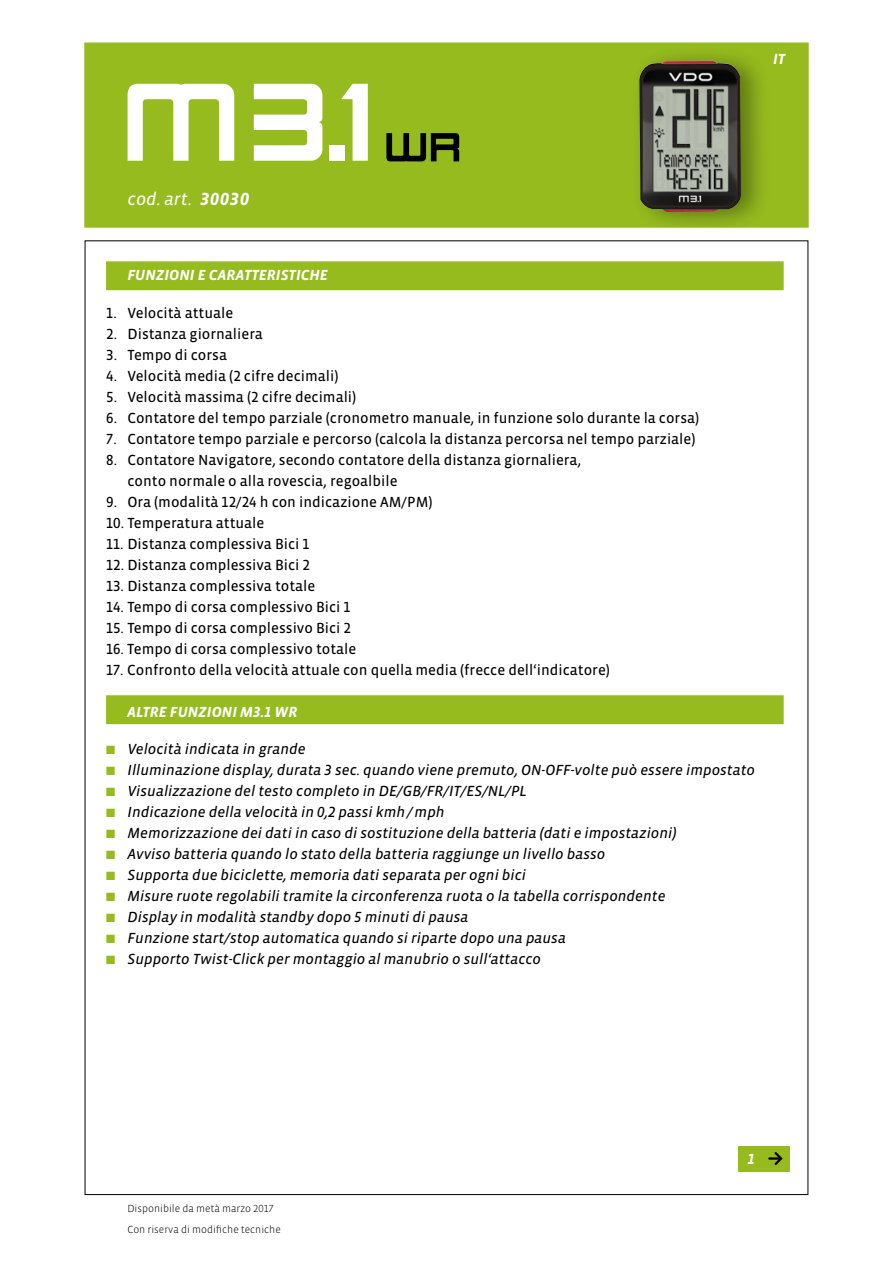
<style>
.page{position:relative;width:893px;height:1263px;background:#fff}
.page>*{position:absolute;margin:0;border:0;box-sizing:border-box;transform-origin:0 0}
.t1{font:italic 18px "Vista Sans OT";color:#fff}
.t2{font:15px/21px "Vista Sans OT";color:#000}
.t3{font:italic 15px "Vista Sans OT";color:#000}
.t4{font:italic 700 15px "Vista Sans OT";color:#fff}
.t5{font:300 10.5px/21px "Vista Sans OT";color:#000}
.s1{font-weight:700}
.s2{color:#95bb1e}
</style>
<div class="page">
<div style="left:106px;top:261px;width:678px;height:29px;background:#95bb1e;border:2px solid #95bb1e"></div>
<div style="left:106px;top:695px;width:678px;height:29px;background:#95bb1e;border:2px solid #95bb1e"></div>
<div style="left:84px;top:43px;width:725px;height:185px;background:#95bb1e;border:2px solid #95bb1e"></div>
<div style="left:631px;top:45px;width:139px;height:189px;background:#000;opacity:.35"></div>
<img style="left:639px;top:61px;width:102px;height:151px">
<div style="left:738px;top:1146px;width:51px;height:25px;background:#95bb1e"></div>
<svg style="left:769px;top:1152px;width:14px;height:13px"></svg>
<svg style="left:386px;top:133px;width:73px;height:28px"></svg>
<svg style="left:128px;top:84px;width:106px;height:77px"></svg>
<svg style="left:254px;top:84px;width:68px;height:77px"></svg>
<div style="left:330px;top:145px;width:15px;height:16px;background:#fff"></div>
<svg style="left:341px;top:84px;width:27px;height:77px"></svg>
<p class="t4" style="left:773px;top:51px;width:14px">IT</p>
<p class="t1" style="left:128px;top:189px;width:123px">cod. art. <span class="s1">30030</span></p>
<p class="t4" style="left:128px;top:268px;width:202px">FUNZIONI E CARATTERISTICHE</p>
<p class="t2" style="left:106px;top:303px;width:128px">1. Velocità attuale</p>
<p class="t2" style="left:106px;top:324px;width:158px">2. Distanza giornaliera</p>
<p class="t2" style="left:106px;top:345px;width:122px">3. Tempo di corsa</p>
<p class="t2" style="left:106px;top:366px;width:234px">4. Velocità media (2 cifre decimali)</p>
<p class="t2" style="left:106px;top:387px;width:252px">5. Velocità massima (2 cifre decimali)</p>
<p class="t2" style="left:106px;top:408px;width:594px">6. Contatore del tempo parziale (cronometro manuale, in funzione solo durante la corsa)</p>
<p class="t2" style="left:106px;top:429px;width:591px">7. Contatore tempo parziale e percorso (calcola la distanza percorsa nel tempo parziale)</p>
<p class="t2" style="left:127px;top:450px;width:455px;text-indent:-21px">8. Contatore Navigatore, secondo contatore della distanza giornaliera, conto normale o alla rovescia, regoalbile</p>
<p class="t2" style="left:106px;top:492px;width:328px">9. Ora (modalità 12/24 h con indicazione AM/PM)</p>
<p class="t2" style="left:106px;top:513px;width:160px">10. Temperatura attuale</p>
<p class="t2" style="left:106px;top:534px;width:205px">11. Distanza complessiva Bici 1</p>
<p class="t2" style="left:106px;top:555px;width:205px">12. Distanza complessiva Bici 2</p>
<p class="t2" style="left:106px;top:576px;width:211px">13. Distanza complessiva totale</p>
<p class="t2" style="left:106px;top:597px;width:246px">14. Tempo di corsa complessivo Bici 1</p>
<p class="t2" style="left:106px;top:618px;width:246px">15. Tempo di corsa complessivo Bici 2</p>
<p class="t2" style="left:106px;top:639px;width:252px">16. Tempo di corsa complessivo totale</p>
<p class="t2" style="left:106px;top:660px;width:505px">17. Confronto della velocità attuale con quella media (frecce dell‘indicatore)</p>
<p class="t4" style="left:127px;top:704px;width:172px">ALTRE FUNZIONI M3.1 WR</p>
<p class="t3" style="left:106px;top:741px;width:201px"><span class="s2">■</span> Velocità indicata in grande</p>
<p class="t3" style="left:106px;top:762px;width:650px"><span class="s2">■</span> Illuminazione display, durata 3 sec. quando viene premuto, ON-OFF-volte può essere impostato</p>
<p class="t3" style="left:106px;top:783px;width:422px"><span class="s2">■</span> Visualizzazione del testo completo in DE/GB/FR/IT/ES/NL/PL</p>
<p class="t3" style="left:106px;top:804px;width:340px"><span class="s2">■</span> Indicazione della velocità in 0,2 passi kmh/mph</p>
<p class="t3" style="left:106px;top:825px;width:572px"><span class="s2">■</span> Memorizzazione dei dati in caso di sostituzione della batteria (dati e impostazioni)</p>
<p class="t3" style="left:106px;top:846px;width:501px"><span class="s2">■</span> Avviso batteria quando lo stato della batteria raggiunge un livello basso</p>
<p class="t3" style="left:106px;top:867px;width:421px"><span class="s2">■</span> Supporta due biciclette, memoria dati separata per ogni bici</p>
<p class="t3" style="left:106px;top:888px;width:561px"><span class="s2">■</span> Misure ruote regolabili tramite la circonferenza ruota o la tabella corrispondente</p>
<p class="t3" style="left:106px;top:909px;width:364px"><span class="s2">■</span> Display in modalità standby dopo 5 minuti di pausa</p>
<p class="t3" style="left:106px;top:930px;width:461px"><span class="s2">■</span> Funzione start/stop automatica quando si riparte dopo una pausa</p>
<p class="t3" style="left:106px;top:951px;width:436px"><span class="s2">■</span> Supporto Twist-Click per montaggio al manubrio o sull‘attacco</p>
<p class="t5" style="left:127px;top:1198px;width:155px">Disponibile da metà marzo 2017<br>Con riserva di modifiche tecniche</p>
<p class="t4" style="left:748px;top:1151px;width:9px">1</p>
</div>
